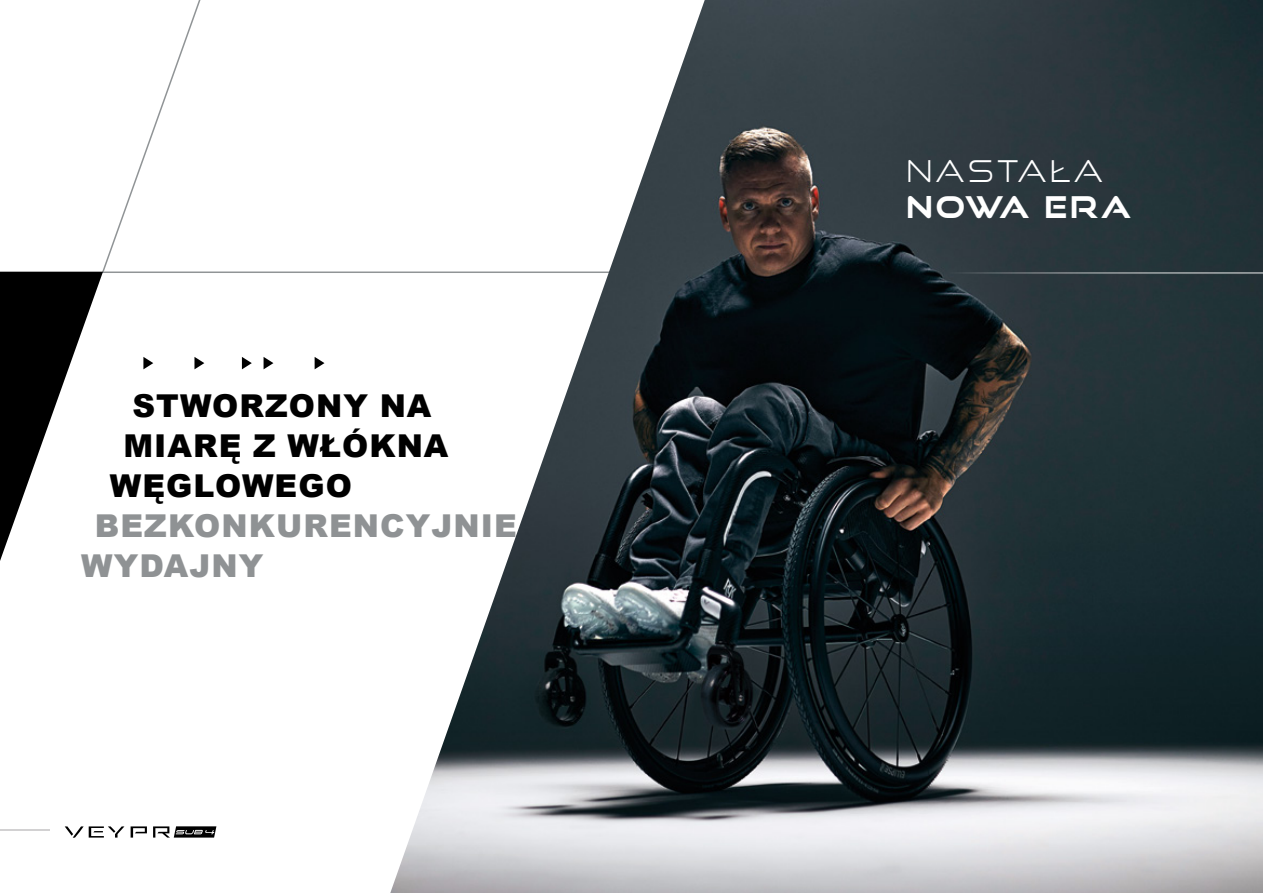
<style>
.page{position:relative;width:1263px;height:893px;background:#fff}
.page>*{position:absolute;margin:0;border:0;box-sizing:border-box;transform-origin:0 0}
.t1{font:900 31.5px "Arial";letter-spacing:.035em;color:#000}
.t2{font:900 31.5px/39.9px "Arial";letter-spacing:.035em;color:#8f9294}
.t3{font:30px "Good Times Lt";letter-spacing:.1em;color:#fff}
.t4{font:700 30px "Good Times Rg";letter-spacing:.1em;color:#fff}
</style>
<div class="page">
<img style="left:0;top:0;width:1263px;height:893px">
<p class="t1" style="left:132px;top:383px;width:300px">STWORZONY NA</p>
<p class="t1" style="left:123px;top:423px;width:327px">MIARĘ Z WŁÓKNA</p>
<p class="t1" style="left:110px;top:463px;width:244px">WĘGLOWEGO</p>
<p class="t2" style="left:81px;top:505px;width:437px;text-indent:14px">BEZKONKURENCYJNIE<br>WYDAJNY</p>
<p class="t3" style="left:907px;top:153px;width:198px">NASTAŁA</p>
<p class="t4" style="left:907px;top:189px;width:226px">NOWA ERA</p>
</div>
